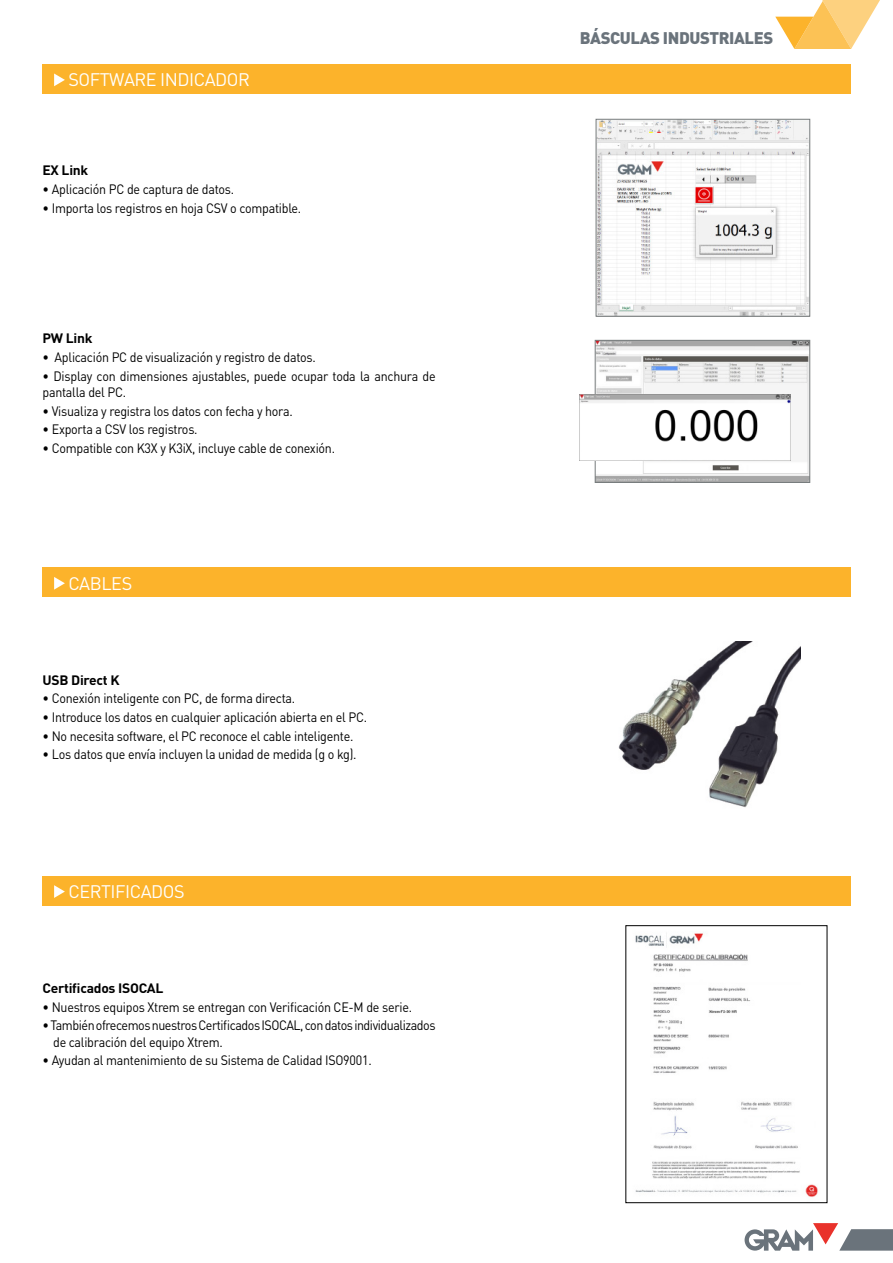
<style>
.page{position:relative;width:893px;height:1263px;background:#fff}
.page>*{position:absolute;margin:0;border:0;box-sizing:border-box;transform-origin:0 0}
.t1{font:18px "DIN Pro";letter-spacing:-.025em;color:#fff}
.t2{font:900 16.65px "DIN Pro";letter-spacing:-.025em;color:#6a737b}
.Descripcion{font:13.5px/16.5px "DIN Pro";letter-spacing:-.02em;color:#000;scale:.92 1}
.Descripcion-2{font:700 13.5px "DIN Pro";letter-spacing:-.02em;color:#000}
</style>
<div class="page">
<img style="left:598px;top:121px;width:210px;height:194px">
<div style="left:596px;top:119px;width:214px;height:198px;border:1px solid #777c7d"></div>
<img style="left:597px;top:342px;width:211px;height:139px">
<div style="left:595px;top:340px;width:215px;height:143px;border:1px solid #777c7d"></div>
<img style="left:628px;top:932px;width:197px;height:272px">
<div style="left:625px;top:925px;width:202px;height:278px;border:1px solid #000"></div>
<img style="left:579px;top:394px;width:212px;height:67px">
<svg style="left:745px;top:1223px;width:148px;height:27px"></svg>
<div style="left:42px;top:64px;width:808px;height:30px;background:#fcb32b"></div>
<div style="left:42px;top:567px;width:808px;height:30px;background:#fcb32b"></div>
<div style="left:42px;top:876px;width:808px;height:29px;background:#fcb32b"></div>
<svg style="left:775px;top:0;width:105px;height:49px"></svg>
<svg style="left:54px;top:73px;width:11px;height:13px"></svg>
<svg style="left:54px;top:577px;width:11px;height:13px"></svg>
<svg style="left:54px;top:885px;width:11px;height:13px"></svg>
<img style="left:618px;top:641px;width:182px;height:167px">
<p class="t1" style="left:68px;top:68px;width:183px">SOFTWARE INDICADOR</p>
<p class="Descripcion-2" style="left:43px;top:161px;width:47px">EX Link</p>
<p class="Descripcion" style="left:43px;top:180px;width:210px">• Aplicación PC de captura de datos.</p>
<p class="Descripcion" style="left:43px;top:199px;width:283px">• Importa los registros en hoja CSV o compatible.</p>
<p class="Descripcion-2" style="left:43px;top:329px;width:52px">PW Link</p>
<p class="Descripcion" style="left:43px;top:348px;width:299px">• Aplicación PC de visualización y registro de datos.</p>
<p class="Descripcion" style="left:43px;top:367px;width:429px">• Display con dimensiones ajustables, puede ocupar toda la anchura de pantalla del PC.</p>
<p class="Descripcion" style="left:43px;top:402px;width:274px">• Visualiza y registra los datos con fecha y hora.</p>
<p class="Descripcion" style="left:43px;top:421px;width:170px">• Exporta a CSV los registros.</p>
<p class="Descripcion" style="left:43px;top:439px;width:319px">• Compatible con K3X y K3iX, incluye cable de conexión.</p>
<p class="t1" style="left:68px;top:571px;width:65px">CABLES</p>
<p class="Descripcion-2" style="left:43px;top:671px;width:79px">USB Direct K</p>
<p class="Descripcion" style="left:43px;top:690px;width:276px">• Conexión inteligente con PC, de forma directa.</p>
<p class="Descripcion" style="left:43px;top:708px;width:354px">• Introduce los datos en cualquier aplicación abierta en el PC.</p>
<p class="Descripcion" style="left:43px;top:727px;width:339px">• No necesita software, el PC reconoce el cable inteligente.</p>
<p class="Descripcion" style="left:43px;top:745px;width:343px">• Los datos que envía incluyen la unidad de medida (g o kg).</p>
<p class="t1" style="left:68px;top:879px;width:118px">CERTIFICADOS</p>
<p class="Descripcion-2" style="left:43px;top:979px;width:122px">Certificados ISOCAL</p>
<p class="Descripcion" style="left:43px;top:998px;width:403px">• Nuestros equipos Xtrem se entregan con Verificación CE-M de serie.</p>
<p class="Descripcion" style="left:53px;top:1016px;width:417px;text-indent:-11px">• También ofrecemos nuestros Certificados ISOCAL, con datos individualizados de calibración del equipo Xtrem.</p>
<p class="Descripcion" style="left:43px;top:1052px;width:359px">• Ayudan al mantenimiento de su Sistema de Calidad ISO9001.</p>
<p class="t2" style="left:580px;top:26px;width:195px">BÁSCULAS INDUSTRIALES</p>
</div>
